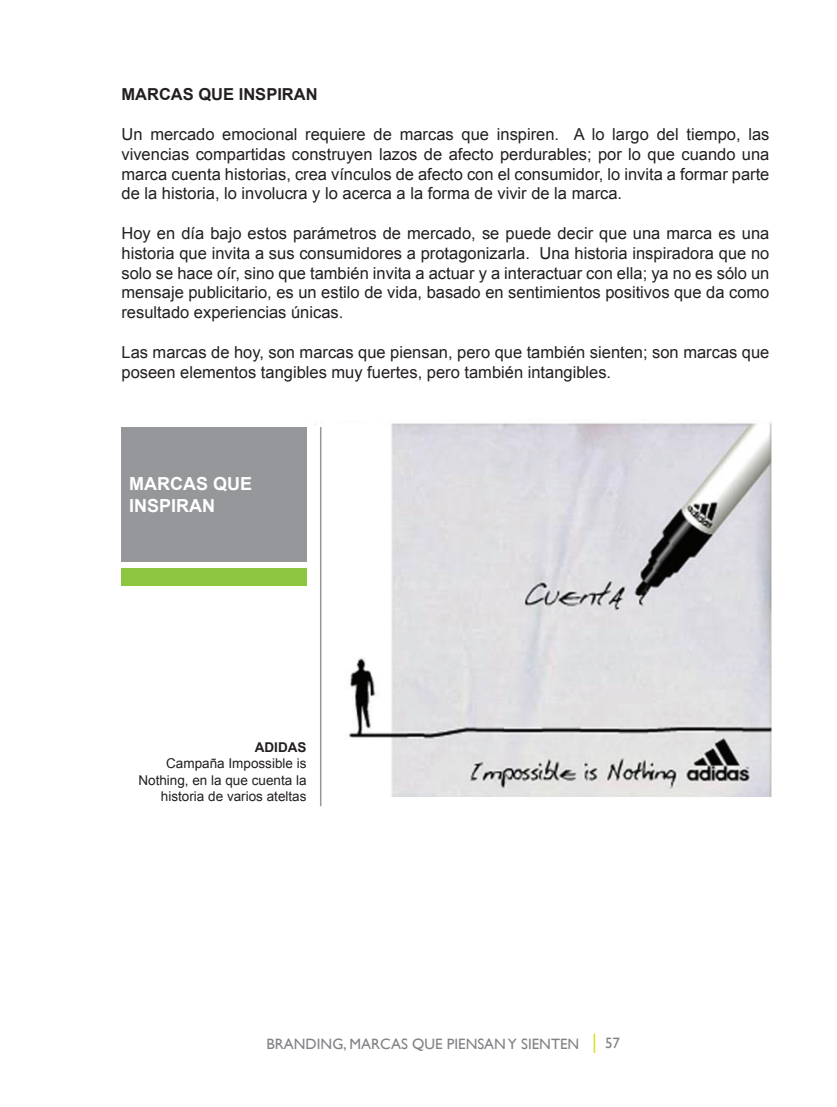
<style>
.page{position:relative;width:837px;height:1107px;background:#fff}
.page>*{position:absolute;margin:0;border:0;box-sizing:border-box;transform-origin:0 0}
.t1{font:700 18px/21.6px "Arial";color:#fff}
.t2{font:16.5px/19.8px "Arial";color:#231f20;text-align:justify}
.t3{font:700 16.5px "Arial";color:#231f20}
.t4{font:15px "Gill Sans";color:#808285}
.t5{font:13.5px/16.2px "Arial";color:#231f20;text-align:right}
.t6{font:700 13.5px "Arial";color:#231f20}
.s1{font-family:"Century Gothic";font-size:21px;color:#d6df21}
.s2{font-family:"Century Gothic";color:#fff}
</style>
<div class="page">
<img style="left:315px;top:422px;width:457px;height:374px">
<div style="left:122px;top:427px;width:185px;height:135px;background:#95979a"></div>
<div style="left:122px;top:568px;width:185px;height:18px;background:#8bc63e"></div>
<hr style="left:320px;top:427px;width:1px;height:379px;background:#95979a">
<p class="t3" style="left:122px;top:84px;width:198px">MARCAS QUE INSPIRAN</p>
<p class="t2" style="left:122px;top:124px;width:649px">Un mercado emocional requiere de marcas que inspiren. A lo largo del tiempo, las vivencias compartidas construyen lazos de afecto perdurables; por lo que cuando una marca cuenta historias, crea vínculos de afecto con el consumidor, lo invita a formar parte de la historia, lo involucra y lo acerca a la forma de vivir de la marca.</p>
<p class="t2" style="left:122px;top:223px;width:650px">Hoy en día bajo estos parámetros de mercado, se puede decir que una marca es una historia que invita a sus consumidores a protagonizarla. Una historia inspiradora que no solo se hace oír, sino que también invita a actuar y a interactuar con ella; ya no es sólo un mensaje publicitario, es un estilo de vida, basado en sentimientos positivos que da como resultado experiencias únicas.</p>
<p class="t2" style="left:122px;top:342px;width:649px">Las marcas de hoy, son marcas que piensan, pero que también sienten; son marcas que poseen elementos tangibles muy fuertes, pero también intangibles.</p>
<p class="t1" style="left:129px;top:474px;width:124px">MARCAS QUE<br>INSPIRAN</p>
<p class="t6" style="left:255px;top:739px;width:53px">ADIDAS</p>
<p class="t5" style="left:138px;top:756px;width:170px">Campaña Impossible is<br>Nothing, en la que cuenta la historia de varios ateltas</p>
<p class="t4" style="left:266px;top:1035px;width:367px">BRANDING, MARCAS QUE PIENSAN Y SIENTEN <span class="s1">|</span> 57 <span class="s2">X</span></p>
</div>
